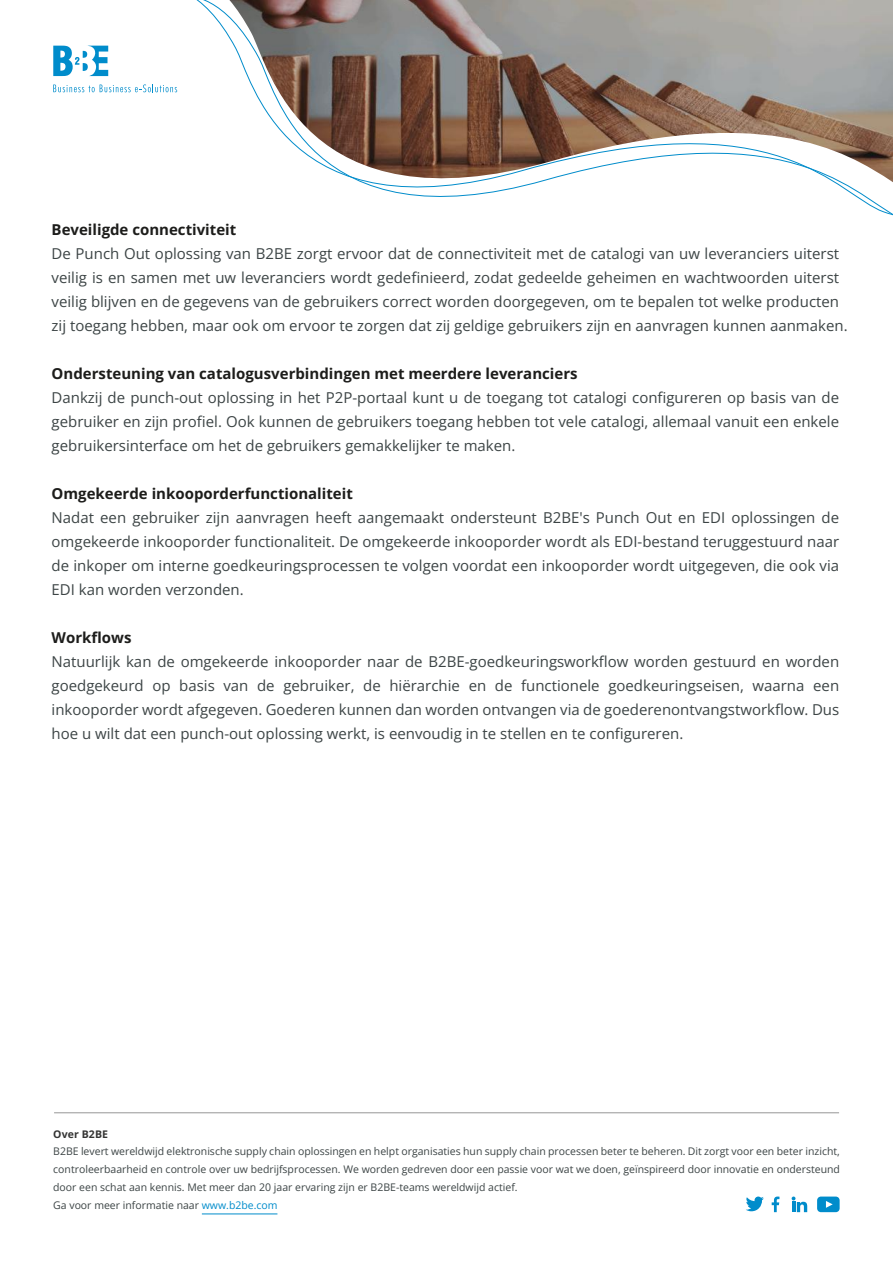
<style>
.page{position:relative;width:893px;height:1263px;background:#fff}
.page>*{position:absolute;margin:0;border:0;box-sizing:border-box;transform-origin:0 0}
.t1{font:15px/24px "Open Sans";color:#3c4445;text-align:justify}
.t2{font:700 15px "Open Sans";color:#1d1d1b}
.t3{font:10.5px/18px "Open Sans";color:#3c4445}
.t4{font:700 10.5px "Open Sans";letter-spacing:.01em;color:#343433}
.s1{color:#008ccb}
</style>
<div class="page">
<svg style="left:53px;top:45px;width:55px;height:31px"></svg>
<svg style="left:53px;top:84px;width:111px;height:8px"></svg>
<svg style="left:196px;top:0;width:697px;height:216px"></svg>
<svg style="left:772px;top:1196px;width:7px;height:16px"></svg>
<svg style="left:746px;top:1196px;width:18px;height:15px"></svg>
<svg style="left:792px;top:1196px;width:15px;height:16px"></svg>
<svg style="left:817px;top:1196px;width:23px;height:16px"></svg>
<hr style="left:54px;top:1112px;width:785px;height:1px;background:#969696">
<hr style="left:202px;top:1214px;width:75px;height:1px;background:#008ccb">
<p class="t2" style="left:52px;top:220px;width:186px">Beveiligde connectiviteit</p>
<p class="t1" style="left:52px;top:241px;width:797px;text-align:left">De Punch Out oplossing van B2BE zorgt ervoor dat de connectiviteit met de catalogi van uw leveranciers uiterst veilig is en samen met uw leveranciers wordt gedefinieerd, zodat gedeelde geheimen en wachtwoorden uiterst veilig blijven en de gegevens van de gebruikers correct worden doorgegeven, om te bepalen tot welke producten zij toegang hebben, maar ook om ervoor te zorgen dat zij geldige gebruikers zijn en aanvragen kunnen aanmaken.</p>
<p class="t2" style="left:52px;top:364px;width:527px">Ondersteuning van catalogusverbindingen met meerdere leveranciers</p>
<p class="t1" style="left:52px;top:385px;width:789px">Dankzij de punch-out oplossing in het P2P-portaal kunt u de toegang tot catalogi configureren op basis van de gebruiker en zijn profiel. Ook kunnen de gebruikers toegang hebben tot vele catalogi, allemaal vanuit een enkele gebruikersinterface om het de gebruikers gemakkelijker te maken.</p>
<p class="t2" style="left:52px;top:484px;width:303px">Omgekeerde inkooporderfunctionaliteit</p>
<p class="t1" style="left:52px;top:505px;width:789px">Nadat een gebruiker zijn aanvragen heeft aangemaakt ondersteunt B2BE's Punch Out en EDI oplossingen de omgekeerde inkooporder functionaliteit. De omgekeerde inkooporder wordt als EDI-bestand teruggestuurd naar de inkoper om interne goedkeuringsprocessen te volgen voordat een inkooporder wordt uitgegeven, die ook via EDI kan worden verzonden.</p>
<p class="t2" style="left:52px;top:628px;width:81px">Workflows</p>
<p class="t1" style="left:52px;top:649px;width:789px">Natuurlijk kan de omgekeerde inkooporder naar de B2BE-goedkeuringsworkflow worden gestuurd en worden goedgekeurd op basis van de gebruiker, de hiërarchie en de functionele goedkeuringseisen, waarna een inkooporder wordt afgegeven. Goederen kunnen dan worden ontvangen via de goederenontvangstworkflow. Dus hoe u wilt dat een punch-out oplossing werkt, is eenvoudig in te stellen en te configureren.</p>
<p class="t4" style="left:53px;top:1127px;width:56px">Over B2BE</p>
<p class="t3" style="left:53px;top:1142px;width:788px">B2BE levert wereldwijd elektronische supply chain oplossingen en helpt organisaties hun supply chain processen beter te beheren. Dit zorgt voor een beter inzicht, controleerbaarheid en controle over uw bedrijfsprocessen. We worden gedreven door een passie voor wat we doen, geïnspireerd door innovatie en ondersteund door een schat aan kennis. Met meer dan 20 jaar ervaring zijn er B2BE-teams wereldwijd actief.<br>Ga voor meer informatie naar <span class="s1">www.b2be.com</span></p>
</div>
